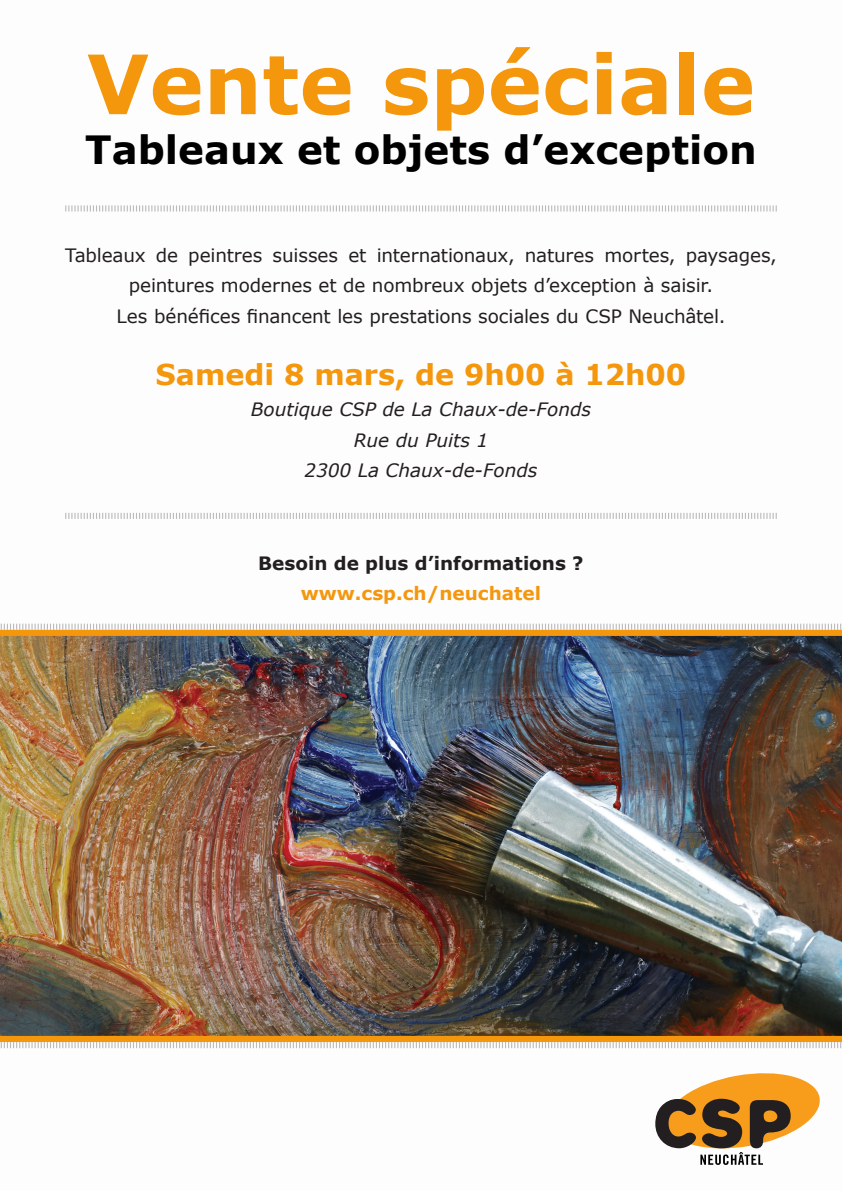
<style>
.page{position:relative;width:842px;height:1191px;background:#fff}
.page>*{position:absolute;margin:0;border:0;box-sizing:border-box;transform-origin:0 0}
.t1{font:700 81.9px "Verdana";color:#f4970d}
.t2{font:700 38.9px "Verdana";color:#000}
.t3{font:700 28.7px "Verdana";color:#f4970d}
.t4{font:18.4px/30.7px "Verdana";letter-spacing:-.01em;color:#231f20;text-align:center}
.t5{font:italic 18.4px/30.7px "Verdana";color:#231f20;text-align:center}
.t6{font:700 18.4px "Verdana";color:#231f20}
.t7{font:700 18.4px "Verdana";color:#f4970d}
</style>
<div class="page">
<svg style="left:0;top:1042px;width:842px;height:7px"></svg>
<svg style="left:655px;top:1073px;width:165px;height:91px"></svg>
<svg style="left:0;top:623px;width:842px;height:7px"></svg>
<img style="left:0;top:630px;width:842px;height:412px">
<svg style="left:65px;top:205px;width:712px;height:7px"></svg>
<svg style="left:65px;top:512px;width:712px;height:7px"></svg>
<h1 class="t1" style="left:87px;top:26px;width:670px">Vente spéciale</h1>
<h2 class="t2" style="left:85px;top:122px;width:673px">Tableaux et objets d’exception</h2>
<p class="t4" style="left:65px;top:239px;width:713px">Tableaux de peintres suisses et internationaux, natures mortes, paysages, peintures modernes et de nombreux objets d’exception à saisir.<br>Les bénéfices financent les prestations sociales du CSP Neuchâtel.</p>
<h3 class="t3" style="left:156px;top:354px;width:532px">Samedi 8 mars, de 9h00 à 12h00</h3>
<p class="t5" style="left:251px;top:394px;width:342px">Boutique CSP de La Chaux-de-Fonds<br>Rue du Puits 1<br>2300 La Chaux-de-Fonds</p>
<p class="t6" style="left:258px;top:550px;width:327px">Besoin de plus d’informations ?</p>
<p class="t7" style="left:301px;top:580px;width:242px">www.csp.ch/neuchatel</p>
</div>
